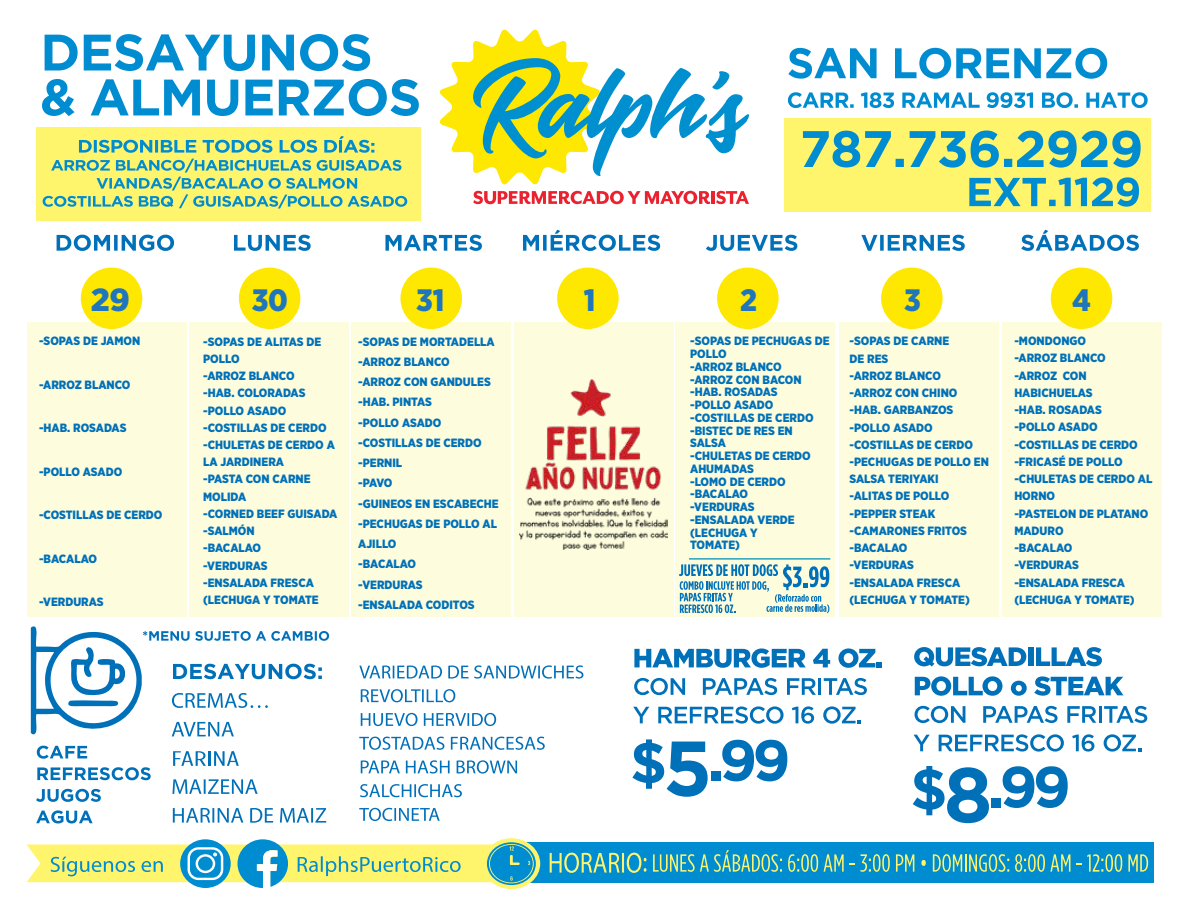
<style>
.page{position:relative;width:1188px;height:918px;background:#fff}
.page>*{position:absolute;margin:0;border:0;box-sizing:border-box;transform-origin:0 0}
.t1{font:900 31.95px "Gotham Narrow";color:#2076bc;scale:1.09 1}
.t2{font:900 30.9px "Gotham Narrow";color:#2076bc}
.t3{font:900 12px/17.2px "Gotham Narrow";color:#0070b9}
</style>
<div class="page">
<div style="left:840px;top:322px;width:159px;height:295px;background:#fdfcdd"></div>
<div style="left:785px;top:118px;width:366px;height:94px;background:#fff56d"></div>
<div style="left:36px;top:128px;width:385px;height:93px;background:#fff56d"></div>
<svg style="left:788px;top:48px;width:319px;height:31px"></svg>
<svg style="left:788px;top:92px;width:360px;height:16px"></svg>
<svg style="left:803px;top:131px;width:338px;height:37px"></svg>
<svg style="left:45px;top:34px;width:325px;height:37px"></svg>
<svg style="left:42px;top:79px;width:377px;height:37px"></svg>
<svg style="left:79px;top:136px;width:295px;height:17px"></svg>
<svg style="left:439px;top:29px;width:310px;height:156px"></svg>
<svg style="left:473px;top:191px;width:237px;height:13px"></svg>
<hr style="left:711px;top:191px;width:4px;height:13px;background:#ea222f">
<svg style="left:716px;top:191px;width:33px;height:13px"></svg>
<svg style="left:969px;top:177px;width:170px;height:30px"></svg>
<div style="left:27px;top:322px;width:159px;height:295px;background:#fdfcdd"></div>
<div style="left:351px;top:322px;width:159px;height:295px;background:#fdfcdd"></div>
<div style="left:514px;top:322px;width:159px;height:295px;background:#fdfcdd"></div>
<svg style="left:57px;top:235px;width:117px;height:16px"></svg>
<svg style="left:234px;top:235px;width:77px;height:16px"></svg>
<svg style="left:385px;top:235px;width:97px;height:16px"></svg>
<svg style="left:523px;top:230px;width:137px;height:21px"></svg>
<svg style="left:706px;top:235px;width:91px;height:16px"></svg>
<svg style="left:861px;top:235px;width:104px;height:16px"></svg>
<svg style="left:1021px;top:230px;width:118px;height:21px"></svg>
<div style="left:81px;top:268px;width:61px;height:61px;background:#fee700;border-radius:50%"></div>
<div style="left:239px;top:268px;width:61px;height:61px;background:#fee700;border-radius:50%"></div>
<div style="left:400px;top:268px;width:62px;height:61px;background:#fee700;border-radius:50%"></div>
<div style="left:557px;top:268px;width:62px;height:61px;background:#fee700;border-radius:50%"></div>
<div style="left:717px;top:268px;width:62px;height:61px;background:#fee700;border-radius:50%"></div>
<div style="left:881px;top:268px;width:62px;height:61px;background:#fee700;border-radius:50%"></div>
<div style="left:1051px;top:268px;width:61px;height:61px;background:#fee700;border-radius:50%"></div>
<div style="left:500px;top:842px;width:654px;height:41px;background:#008cd1"></div>
<svg style="left:27px;top:838px;width:514px;height:52px"></svg>
<svg style="left:550px;top:853px;width:97px;height:20px"></svg>
<svg style="left:43px;top:159px;width:364px;height:50px"></svg>
<svg style="left:359px;top:665px;width:224px;height:14px"></svg>
<svg style="left:361px;top:689px;width:94px;height:13px"></svg>
<svg style="left:361px;top:713px;width:135px;height:13px"></svg>
<svg style="left:359px;top:737px;width:186px;height:13px"></svg>
<svg style="left:361px;top:760px;width:156px;height:14px"></svg>
<svg style="left:360px;top:784px;width:102px;height:13px"></svg>
<svg style="left:359px;top:808px;width:81px;height:13px"></svg>
<svg style="left:172px;top:779px;width:86px;height:15px"></svg>
<svg style="left:173px;top:808px;width:153px;height:15px"></svg>
<svg style="left:31px;top:626px;width:298px;height:110px"></svg>
<svg style="left:37px;top:746px;width:50px;height:13px"></svg>
<svg style="left:37px;top:767px;width:114px;height:13px"></svg>
<svg style="left:36px;top:789px;width:65px;height:13px"></svg>
<svg style="left:36px;top:810px;width:57px;height:13px"></svg>
<svg style="left:173px;top:751px;width:33px;height:15px"></svg>
<hr style="left:208px;top:751px;width:3px;height:15px;background:#0070b9">
<svg style="left:214px;top:751px;width:25px;height:15px"></svg>
<svg style="left:653px;top:850px;width:129px;height:22px"></svg>
<svg style="left:788px;top:854px;width:30px;height:18px"></svg>
<svg style="left:824px;top:854px;width:20px;height:18px"></svg>
<svg style="left:850px;top:854px;width:40px;height:18px"></svg>
<svg style="left:896px;top:854px;width:18px;height:18px"></svg>
<svg style="left:921px;top:860px;width:5px;height:6px"></svg>
<svg style="left:933px;top:854px;width:76px;height:18px"></svg>
<svg style="left:1015px;top:854px;width:55px;height:18px"></svg>
<svg style="left:1077px;top:854px;width:45px;height:18px"></svg>
<svg style="left:1128px;top:854px;width:20px;height:18px"></svg>
<div style="left:676px;top:322px;width:159px;height:295px;background:#fdfcdd"></div>
<div style="left:189px;top:322px;width:159px;height:295px;background:#fdfcdd"></div>
<div style="left:1003px;top:322px;width:159px;height:295px;background:#fdfcdd"></div>
<svg style="left:679px;top:564px;width:150px;height:49px"></svg>
<svg style="left:632px;top:739px;width:76px;height:58px"></svg>
<div style="left:711px;top:772px;width:9px;height:9px;background:#0070b9"></div>
<svg style="left:722px;top:740px;width:65px;height:41px"></svg>
<svg style="left:634px;top:648px;width:172px;height:20px"></svg>
<svg style="left:813px;top:649px;width:17px;height:18px"></svg>
<svg style="left:838px;top:648px;width:44px;height:20px"></svg>
<svg style="left:634px;top:678px;width:51px;height:17px"></svg>
<svg style="left:703px;top:678px;width:74px;height:17px"></svg>
<svg style="left:787px;top:678px;width:29px;height:17px"></svg>
<hr style="left:818px;top:678px;width:3px;height:17px;background:#0070b9">
<svg style="left:824px;top:678px;width:43px;height:17px"></svg>
<svg style="left:633px;top:707px;width:16px;height:16px"></svg>
<svg style="left:658px;top:706px;width:126px;height:18px"></svg>
<svg style="left:792px;top:706px;width:22px;height:18px"></svg>
<svg style="left:823px;top:706px;width:38px;height:18px"></svg>
<svg style="left:913px;top:766px;width:76px;height:57px"></svg>
<div style="left:991px;top:798px;width:10px;height:9px;background:#0070b9"></div>
<svg style="left:1003px;top:766px;width:65px;height:42px"></svg>
<svg style="left:914px;top:647px;width:112px;height:20px"></svg>
<div style="left:1028px;top:647px;width:5px;height:19px;background:#0070b9"></div>
<svg style="left:1036px;top:647px;width:66px;height:19px"></svg>
<svg style="left:915px;top:676px;width:88px;height:20px"></svg>
<svg style="left:1011px;top:681px;width:16px;height:15px"></svg>
<svg style="left:1034px;top:676px;width:89px;height:20px"></svg>
<svg style="left:915px;top:706px;width:50px;height:17px"></svg>
<svg style="left:983px;top:706px;width:75px;height:17px"></svg>
<svg style="left:1067px;top:706px;width:29px;height:17px"></svg>
<hr style="left:1099px;top:706px;width:3px;height:17px;background:#0070b9">
<svg style="left:1104px;top:706px;width:43px;height:17px"></svg>
<svg style="left:914px;top:735px;width:16px;height:16px"></svg>
<svg style="left:939px;top:734px;width:125px;height:18px"></svg>
<svg style="left:1072px;top:734px;width:22px;height:18px"></svg>
<svg style="left:1104px;top:734px;width:37px;height:18px"></svg>
<img style="left:519px;top:379px;width:149px;height:171px">
<h1 class="t1" style="left:91px;top:278px;width:38px">29</h1>
<h2 class="t2" style="left:252px;top:279px;width:38px">30</h2>
<h2 class="t2" style="left:416px;top:279px;width:30px">31</h2>
<h2 class="t2" style="left:584px;top:279px;width:13px">1</h2>
<h2 class="t2" style="left:740px;top:279px;width:18px">2</h2>
<h2 class="t2" style="left:904px;top:279px;width:18px">3</h2>
<h2 class="t2" style="left:1072px;top:279px;width:20px">4</h2>
<p class="t3" style="left:39px;top:332px;width:103px">-SOPAS DE JAMON</p>
<p class="t3" style="left:39px;top:376px;width:93px">-ARROZ BLANCO</p>
<p class="t3" style="left:39px;top:419px;width:89px">-HAB. ROSADAS</p>
<p class="t3" style="left:39px;top:463px;width:85px">-POLLO ASADO</p>
<p class="t3" style="left:39px;top:506px;width:125px">-COSTILLAS DE CERDO</p>
<p class="t3" style="left:39px;top:550px;width:59px">-BACALAO</p>
<p class="t3" style="left:39px;top:593px;width:66px">-VERDURAS</p>
<p class="t3" style="left:203px;top:333px;width:136px">-SOPAS DE ALITAS DE<br>POLLO<br>-ARROZ BLANCO<br>-HAB. COLORADAS -POLLO ASADO -COSTILLAS DE CERDO -CHULETAS DE CERDO A<br>LA JARDINERA<br>-PASTA CON CARNE<br>MOLIDA<br>-CORNED BEEF GUISADA -SALMÓN<br>-BACALAO<br>-VERDURAS<br>-ENSALADA FRESCA (LECHUGA Y TOMATE</p>
<p class="t3" style="left:358px;top:331px;width:142px;line-height:20.2px">-SOPAS DE MORTADELLA -ARROZ BLANCO<br>-ARROZ CON GANDULES -HAB. PINTAS<br>-POLLO ASADO -COSTILLAS DE CERDO -PERNIL<br>-PAVO<br>-GUINEOS EN ESCABECHE -PECHUGAS DE POLLO AL<br>AJILLO<br>-BACALAO<br>-VERDURAS<br>-ENSALADA CODITOS</p>
<p class="t3" style="left:690px;top:335px;width:141px;line-height:12.8px">-SOPAS DE PECHUGAS DE<br>POLLO<br>-ARROZ BLANCO<br>-ARROZ CON BACON -HAB. ROSADAS<br>-POLLO ASADO -COSTILLAS DE CERDO -BISTEC DE RES EN<br>SALSA<br>-CHULETAS DE CERDO<br>AHUMADAS<br>-LOMO DE CERDO -BACALAO<br>-VERDURAS<br>-ENSALADA VERDE (LECHUGA Y<br>TOMATE)</p>
<p class="t3" style="left:850px;top:332px;width:141px">-SOPAS DE CARNE<br>DE RES<br>-ARROZ BLANCO<br>-ARROZ CON CHINO -HAB. GARBANZOS -POLLO ASADO -COSTILLAS DE CERDO -PECHUGAS DE POLLO EN<br>SALSA TERIYAKI<br>-ALITAS DE POLLO -PEPPER STEAK -CAMARONES FRITOS -BACALAO<br>-VERDURAS<br>-ENSALADA FRESCA (LECHUGA Y TOMATE)</p>
<p class="t3" style="left:1014px;top:332px;width:140px">-MONDONGO<br>-ARROZ BLANCO<br>-ARROZ CON<br>HABICHUELAS<br>-HAB. ROSADAS<br>-POLLO ASADO -COSTILLAS DE CERDO -FRICASÉ DE POLLO -CHULETAS DE CERDO AL<br>HORNO<br>-PASTELON DE PLATANO<br>MADURO<br>-BACALAO<br>-VERDURAS<br>-ENSALADA FRESCA (LECHUGA Y TOMATE)</p>
</div>
